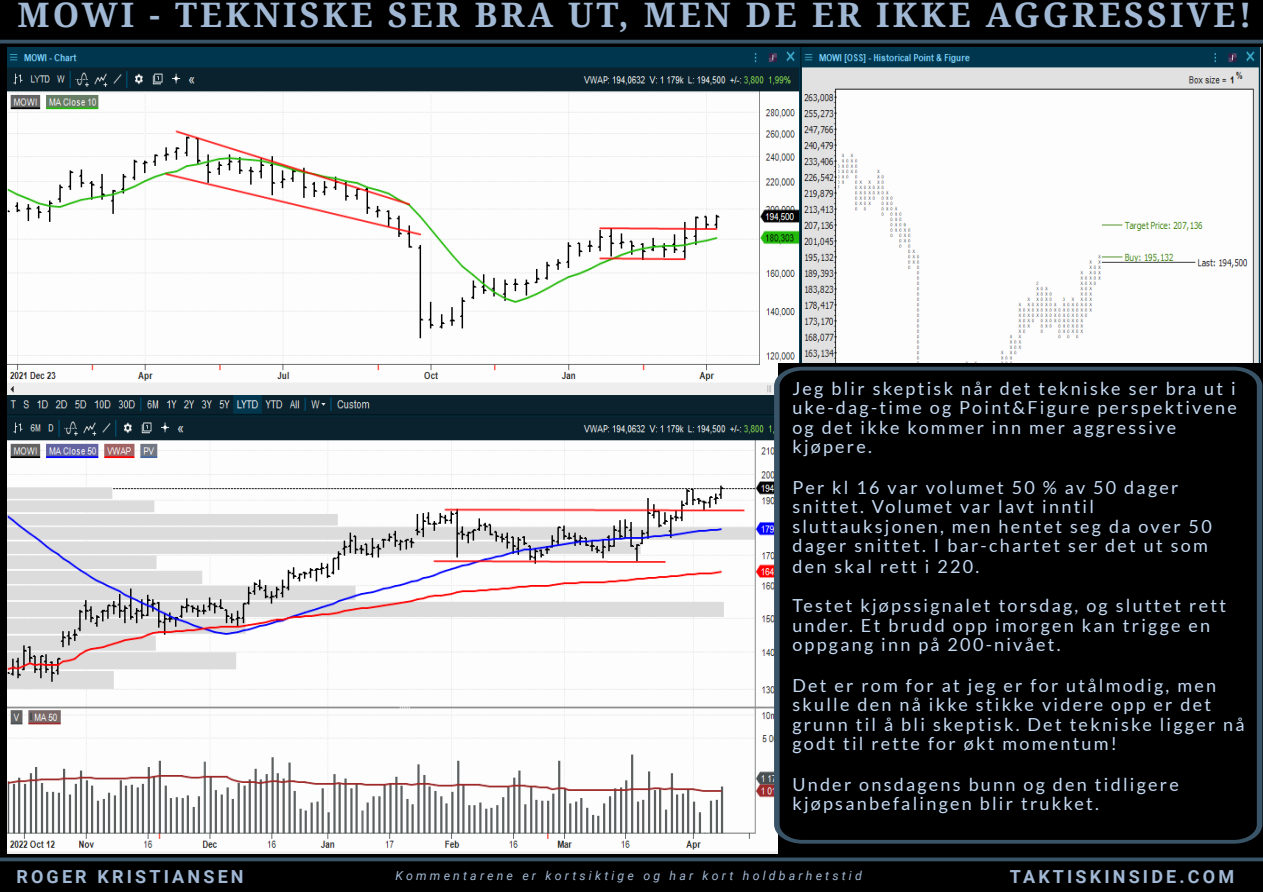
<style>
.page{position:relative;width:1263px;height:892px;background:#fff}
.page>*{position:absolute;margin:0;border:0;box-sizing:border-box;transform-origin:0 0}
.t1{font:700 33.75px "Noto Serif";letter-spacing:.095em;color:#a1b8d4}
.t2{font:18px/19.5px "Lato";letter-spacing:.125em;color:#c4daf3}
.t3{font:700 18px "Roboto";letter-spacing:.175em;color:#a1b8d4}
.t4{font:italic 12.35px "Roboto";letter-spacing:.255em;color:#a1b8d4}
</style>
<div class="page">
<div style="left:0;top:0;width:1261px;height:891px;background:#000"></div>
<img style="left:8px;top:47px;width:1251px;height:806px">
<svg style="left:0;top:857px;width:1261px;height:4px;background:#314759"></svg>
<div style="left:778px;top:363px;width:483px;height:491px;background:#000"></div>
<svg style="left:773px;top:367px;width:488px;height:476px"></svg>
<hr style="left:0;top:40px;width:1261px;height:3px;background:#395367">
<p class="t1" style="left:17px;top:-9px;width:1235px">MOWI - TEKNISKE SER BRA UT, MEN DE ER IKKE AGGRESSIVE!</p>
<p class="t2" style="left:792px;top:378px;width:446px">Jeg blir skeptisk når det tekniske ser bra ut i uke-dag-time og Point&amp;Figure perspektivene og det ikke kommer inn mer aggressive kjøpere.</p>
<p class="t2" style="left:792px;top:477px;width:387px;line-height:19.1px">Per kl 16 var volumet 50 % av 50 dager snittet. Volumet var lavt inntil</p>
<p class="t2" style="left:792px;top:516px;width:421px">sluttauksjonen, men hentet seg da over 50</p>
<p class="t2" style="left:792px;top:535px;width:417px;line-height:20.2px">dager snittet. I bar-chartet ser det ut som den skal rett i 220.</p>
<p class="t2" style="left:792px;top:595px;width:435px;line-height:20.2px">Testet kjøpssignalet torsdag, og sluttet rett under. Et brudd opp imorgen kan trigge en</p>
<p class="t2" style="left:792px;top:634px;width:270px">oppgang inn på 200-nivået.</p>
<p class="t2" style="left:792px;top:675px;width:425px">Det er rom for at jeg er for utålmodig, men</p>
<p class="t2" style="left:792px;top:694px;width:453px;line-height:19.6px">skulle den nå ikke stikke videre opp er det grunn til å bli skeptisk. Det tekniske ligger nå godt til rette for økt momentum!</p>
<p class="t2" style="left:792px;top:774px;width:388px;line-height:19.1px">Under onsdagens bunn og den tidligere kjøpsanbefalingen blir trukket.</p>
<p class="t3" style="left:16px;top:866px;width:229px">ROGER KRISTIANSEN</p>
<p class="t4" style="left:395px;top:868px;width:467px">Kommentarene er kortsiktige og har kort holdbarhetstid</p>
<p class="t3" style="left:1009px;top:866px;width:226px">TAKTISKINSIDE.COM</p>
</div>
